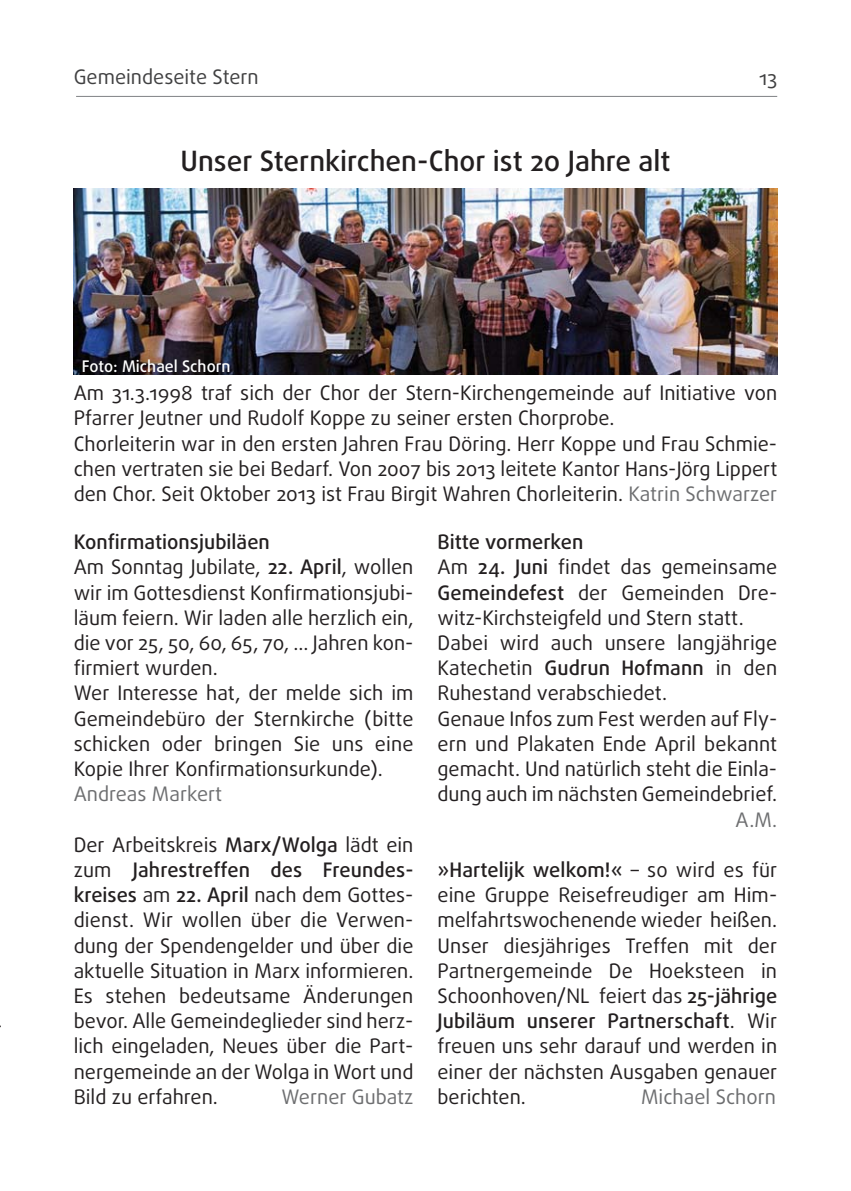
<style>
.page{position:relative;width:851px;height:1191px;background:#fff}
.page>*{position:absolute;margin:0;border:0;box-sizing:border-box;transform-origin:0 0}
.t1{font:500 28px "Daxline";color:#231f20}
.t2{font:20px/25.2px "Daxline";color:#231f20}
.t3{font:20px "Daxline";color:#6d6e70}
.t4{font:20px "Daxline";color:#404041}
.t5{font:500 20px "Daxline";color:#231f20}
.t6{font:500 16px "Daxline";color:#fff}
.s1{color:#6d6e70}
.s2{font-weight:500}
</style>
<div class="page">
<hr style="left:76px;top:96px;width:701px;height:1px;background:#808285">
<img style="left:74px;top:188px;width:703px;height:186px">
<p class="t4" style="left:74px;top:70px;width:186px">Gemeindeseite Stern</p>
<p class="t4" style="left:759px;top:71px;width:20px">13</p>
<p class="t1" style="left:180px;top:145px;width:491px">Unser Sternkirchen-Chor ist 20 Jahre alt</p>
<p class="t6" style="left:82px;top:357px;width:150px">Foto: Michael Schorn</p>
<p class="t2" style="left:74px;top:383px;width:705px">Am 31.3.1998 traf sich der Chor der Stern-Kirchengemeinde auf Initiative von Pfarrer Jeutner und Rudolf Koppe zu seiner ersten Chorprobe.<br>Chorleiterin war in den ersten Jahren Frau Döring. Herr Koppe und Frau Schmie&shy;chen vertraten sie bei Bedarf. Von 2007 bis 2013 leitete Kantor Hans-Jörg Lippert den Chor. Seit Oktober 2013 ist Frau Birgit Wahren Chorleiterin. <span class="s1">Katrin Schwarzer</span></p>
<p class="t2" style="left:74px;top:532px;width:341px"><span class="s2">Konfirmationsjubiläen<br></span>Am Sonntag Jubilate, <span class="s2">22. April</span>, wollen wir im Gottesdienst Konfirmationsjubi&shy;läum feiern. Wir laden alle herzlich ein, die vor 25, 50, 60, 65, 70, ... Jahren kon&shy;firmiert wurden.<br>Wer Interesse hat, der melde sich im Gemeindebüro der Sternkirche (bitte schicken oder bringen Sie uns eine Kopie Ihrer Konfirmationsurkunde).<br><span class="s1">Andreas Markert</span></p>
<p class="t2" style="left:74px;top:834px;width:341px;text-align:justify">Der Arbeitskreis <span class="s2">Marx/Wolga</span> lädt ein zum <span class="s2">Jahrestreffen des Freundes - kreises</span> am <span class="s2">22. April</span> nach dem Gottes&shy;dienst. Wir wollen über die Verwen&shy;dung der Spendengelder und über die aktuelle Situation in Marx informieren.<br>Es stehen bedeutsame Änderungen bevor. Alle Gemeindeglieder sind herz&shy;lich eingeladen, Neues über die Part&shy;nergemeinde an der Wolga in Wort und Bild zu erfahren.</p>
<p class="t3" style="left:281px;top:1089px;width:133px">Werner Gubatz</p>
<p class="t5" style="left:437px;top:530px;width:147px">Bitte vormerken</p>
<p class="t2" style="left:437px;top:557px;width:341px">Am <span class="s2">24. Juni</span> findet das gemeinsame</p>
<p class="t2" style="left:437px;top:582px;width:341px"><span class="s2">Gemeindefest</span> der Gemeinden Dre-</p>
<p class="t2" style="left:437px;top:607px;width:308px">witz-Kirchsteigfeld und Stern statt.</p>
<p class="t2" style="left:437px;top:632px;width:341px">Dabei wird auch unsere langjährige</p>
<p class="t2" style="left:437px;top:658px;width:341px">Katechetin <span class="s2">Gudrun Hofmann</span> in den</p>
<p class="t2" style="left:437px;top:683px;width:231px">Ruhestand verabschiedet.</p>
<p class="t2" style="left:437px;top:708px;width:341px">Genaue Infos zum Fest werden auf Fly-</p>
<p class="t2" style="left:437px;top:733px;width:341px">ern und Plakaten Ende April bekannt</p>
<p class="t2" style="left:437px;top:758px;width:341px">gemacht. Und natürlich steht die Einla-</p>
<p class="t2" style="left:437px;top:784px;width:341px">dung auch im nächsten Gemeindebrief.</p>
<p class="t3" style="left:735px;top:812px;width:43px">A.M.</p>
<p class="t2" style="left:437px;top:859px;width:341px;text-align:justify"><span class="s2">»Hartelijk welkom!«</span> – so wird es für eine Gruppe Reisefreudiger am Him&shy;melfahrtswochenende wieder heißen.<br>Unser diesjähriges Treffen mit der Partnergemeinde De Hoeksteen in Schoonhoven/NL feiert das <span class="s2">25-jährige Jubiläum unserer Partnerschaft</span>. Wir freuen uns sehr darauf und werden in einer der nächsten Ausgaben genauer berichten.</p>
<p class="t3" style="left:641px;top:1089px;width:136px">Michael Schorn</p>
</div>
